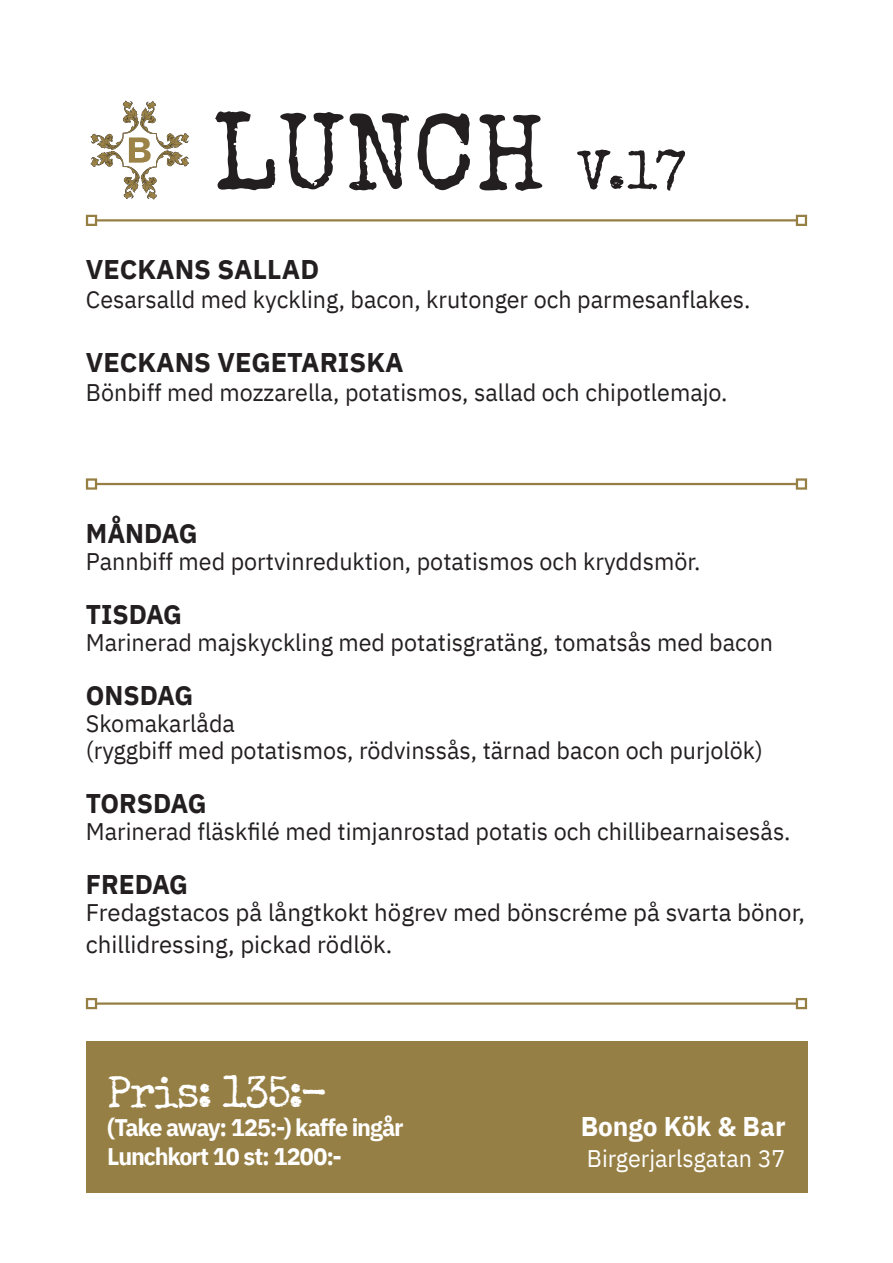
<style>
.page{position:relative;width:893px;height:1263px;background:#fff}
.page>*{position:absolute;margin:0;border:0;box-sizing:border-box;transform-origin:0 0}
.t1{font:108px "Special Elite";color:#231f20}
.t2{font:45px "Special Elite";letter-spacing:-.035em;color:#fff}
.t3{font:700 27px "IBM Plex Sans";color:#231f20}
.t4{font:700 27px "IBM Plex Sans";color:#fff}
.t5{font:24px "IBM Plex Sans";color:#231f20}
.t6{font:700 24px "IBM Plex Sans";letter-spacing:-.045em;color:#fff}
.t7{font:24px "IBM Plex Sans";color:#fff}
.s1{font-size:54px}
</style>
<div class="page">
<hr style="left:96px;top:219px;width:701px;height:2px;background:#967f44">
<div style="left:86px;top:215px;width:11px;height:11px;border:2px solid #967f44"></div>
<div style="left:796px;top:215px;width:11px;height:11px;border:2px solid #967f44"></div>
<hr style="left:96px;top:483px;width:701px;height:2px;background:#967f44">
<div style="left:86px;top:478px;width:11px;height:12px;border:2px solid #967f44"></div>
<div style="left:796px;top:478px;width:11px;height:12px;border:2px solid #967f44"></div>
<hr style="left:96px;top:1002px;width:701px;height:3px;background:#967f44">
<div style="left:86px;top:998px;width:11px;height:11px;border:2px solid #967f44"></div>
<div style="left:796px;top:998px;width:11px;height:11px;border:2px solid #967f44"></div>
<div style="left:86px;top:1042px;width:721px;height:151px;background:#967f44"></div>
<svg style="left:90px;top:100px;width:99px;height:100px"></svg>
<p class="t1" style="left:212px;top:85px;width:474px">LUNCH <span class="s1">V.17</span></p>
<p class="t3" style="left:86px;top:248px;width:235px">VECKANS SALLAD</p>
<p class="t5" style="left:86px;top:281px;width:666px">Cesarsalld med kyckling, bacon, krutonger och parmesanflakes.</p>
<p class="t3" style="left:86px;top:341px;width:319px">VECKANS VEGETARISKA</p>
<p class="t5" style="left:86px;top:374px;width:643px">Bönbiff med mozzarella, potatismos, sallad och chipotlemajo.</p>
<p class="t3" style="left:86px;top:512px;width:113px">MÅNDAG</p>
<p class="t5" style="left:86px;top:543px;width:616px">Pannbiff med portvinreduktion, potatismos och kryddsmör.</p>
<p class="t3" style="left:86px;top:593px;width:98px">TISDAG</p>
<p class="t5" style="left:86px;top:624px;width:689px">Marinerad majskyckling med potatisgratäng, tomatsås med bacon</p>
<p class="t3" style="left:86px;top:674px;width:109px">ONSDAG</p>
<p class="t5" style="left:86px;top:705px;width:151px">Skomakarlåda</p>
<p class="t5" style="left:86px;top:732px;width:679px">(ryggbiff med potatismos, rödvinssås, tärnad bacon och purjolök)</p>
<p class="t3" style="left:86px;top:782px;width:122px">TORSDAG</p>
<p class="t5" style="left:86px;top:813px;width:706px">Marinerad fläskfilé med timjanrostad potatis och chillibearnaisesås.</p>
<p class="t3" style="left:86px;top:863px;width:104px">FREDAG</p>
<p class="t5" style="left:86px;top:894px;width:721px">Fredagstacos på långtkokt högrev med bönscréme på svarta bönor,</p>
<p class="t5" style="left:86px;top:926px;width:308px">chillidressing, pickad rödlök.</p>
<p class="t2" style="left:107px;top:1064px;width:222px">Pris: 135:-</p>
<p class="t6" style="left:107px;top:1108px;width:298px">(Take away: 125:-) kaffe ingår</p>
<p class="t6" style="left:107px;top:1137px;width:236px">Lunchkort 10 st: 1200:-</p>
<p class="t4" style="left:581px;top:1105px;width:206px">Bongo Kök &amp; Bar</p>
<p class="t7" style="left:587px;top:1140px;width:200px">Birgerjarlsgatan 37</p>
</div>
